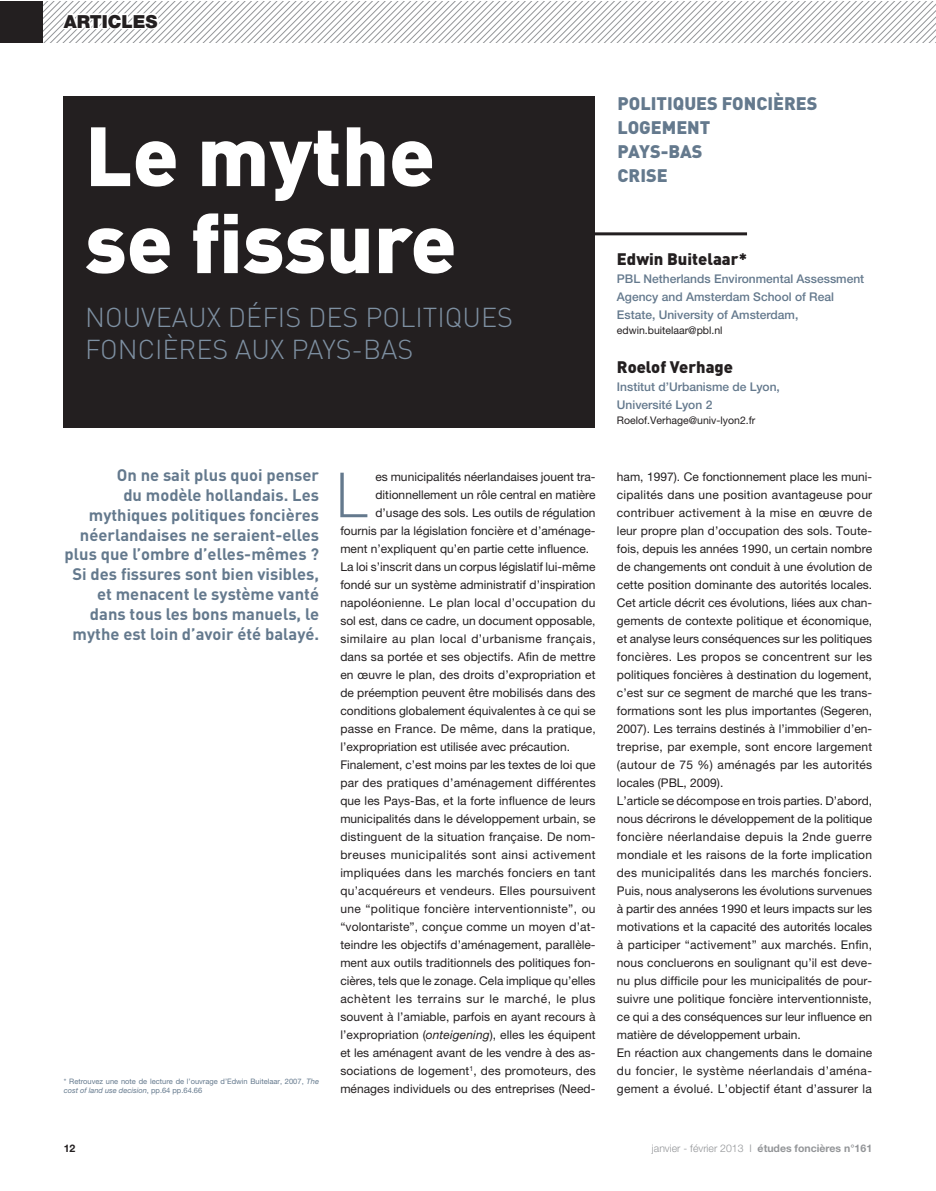
<style>
.page{position:relative;width:936px;height:1191px;background:#fff}
.page>*{position:absolute;margin:0;border:0;box-sizing:border-box;transform-origin:0 0}
.t1{font:900 82.5px/87px "DIN";color:#fff}
.t2{font:300 62.55px "DIN";color:#64798d}
.t3{font:300 27px/32.4px "DIN";color:#7e90a2}
.t4{font:900 18px/24px "DIN";color:#64798d}
.t5{font:900 18px "Helvetica Neue LT Pro";color:#231f20}
.t6{font:700 16.5px/19.8px "DIN";color:#64798d;text-align:right}
.t7{font:900 16.5px "DIN";color:#231f20}
.t8{font:12px/18px "Helvetica Neue LT Pro";letter-spacing:.005em;color:#231f20}
.t9{font:500 12px/18px "Helvetica Neue LT Pro";color:#64798d}
.t10{font:12px "Helvetica Neue LT Pro";letter-spacing:.035em;color:#231f20}
.t11{font:12px "Helvetica Neue LT Pro";letter-spacing:.025em;color:#231f20}
.t12{font:12px "Helvetica Neue LT Pro";letter-spacing:.04em;color:#231f20}
.t13{font:10.5px "Helvetica Neue LT Pro";color:#231f20}
.t14{font:300 10.5px "Helvetica Neue LT Pro";color:#939598}
.t15{font:700 10.5px "Helvetica Neue LT Pro";color:#231f20}
.t16{font:7.5px/9px "Helvetica Neue LT Pro";color:#64798d}
.s1{font-style:italic}
.s2{font-weight:700}
</style>
<div class="page">
<svg style="left:43px;top:1px;width:891px;height:107px"></svg>
<div style="left:0;top:1px;width:43px;height:42px;background:#231f20"></div>
<div style="left:64px;top:96px;width:531px;height:331px;background:#231f20"></div>
<hr style="left:583px;top:232px;width:164px;height:3px;background:#231f20">
<h3 class="t5" style="left:64px;top:11px;width:95px">ARTICLES</h3>
<h1 class="t1" style="left:85px;top:108px;width:373px">Le mythe se fissure</h1>
<h3 class="t3" style="left:85px;top:301px;width:429px">NOUVEAUX DÉFIS DES POLITIQUES<br>FONCIÈRES AUX PAYS-BAS</h3>
<p class="t6" style="left:65px;top:464px;width:256px">On ne sait plus quoi penser<br>du modèle hollandais. Les mythiques politiques foncières néerlandaises ne seraient-elles plus que l’ombre d’elles-mêmes ?<br>Si des fissures sont bien visibles, et menacent le système vanté dans tous les bons manuels, le mythe est loin d’avoir été balayé.</p>
<h2 class="t2" style="left:333px;top:456px;width:37px">L</h2>
<p class="t8" style="left:375px;top:468px;width:221px">es municipalités néerlandaises jouent tra-</p>
<p class="t8" style="left:375px;top:486px;width:221px">ditionnellement un rôle central en matière</p>
<p class="t8" style="left:375px;top:504px;width:221px">d’usage des sols. Les outils de régulation</p>
<p class="t8" style="left:340px;top:522px;width:257px">fournis par la législation foncière et d’aménage-</p>
<p class="t8" style="left:340px;top:540px;width:250px">ment n’expliquent qu’en partie cette influence.</p>
<p class="t8" style="left:340px;top:558px;width:257px">La loi s’inscrit dans un corpus législatif lui-même</p>
<p class="t8" style="left:340px;top:576px;width:257px">fondé sur un système administratif d’inspiration</p>
<p class="t8" style="left:340px;top:594px;width:256px">napoléonienne. Le plan local d’occupation du</p>
<p class="t8" style="left:340px;top:612px;width:257px">sol est, dans ce cadre, un document opposable,</p>
<p class="t10" style="left:340px;top:632px;width:257px">similaire au plan local d’urbanisme français,</p>
<p class="t8" style="left:340px;top:648px;width:257px">dans sa portée et ses objectifs. Afin de mettre</p>
<p class="t8" style="left:340px;top:666px;width:257px">en œuvre le plan, des droits d’expropriation et</p>
<p class="t8" style="left:340px;top:684px;width:257px">de préemption peuvent être mobilisés dans des</p>
<p class="t8" style="left:340px;top:702px;width:257px">conditions globalement équivalentes à ce qui se</p>
<p class="t8" style="left:340px;top:720px;width:257px">passe en France. De même, dans la pratique,</p>
<p class="t8" style="left:340px;top:738px;width:231px">l’expropriation est utilisée avec précaution.</p>
<p class="t8" style="left:340px;top:756px;width:257px">Finalement, c’est moins par les textes de loi que</p>
<p class="t8" style="left:340px;top:774px;width:257px">par des pratiques d’aménagement différentes</p>
<p class="t8" style="left:340px;top:792px;width:257px">que les Pays-Bas, et la forte influence de leurs</p>
<p class="t8" style="left:340px;top:810px;width:257px">municipalités dans le développement urbain, se</p>
<p class="t8" style="left:340px;top:828px;width:257px">distinguent de la situation française. De nom-</p>
<p class="t10" style="left:340px;top:848px;width:257px">breuses municipalités sont ainsi activement</p>
<p class="t8" style="left:340px;top:864px;width:257px">impliquées dans les marchés fonciers en tant</p>
<p class="t8" style="left:340px;top:882px;width:257px">qu’acquéreurs et vendeurs. Elles poursuivent</p>
<p class="t11" style="left:340px;top:902px;width:257px">une “politique foncière interventionniste”, ou</p>
<p class="t8" style="left:340px;top:918px;width:257px">“volontariste”, conçue comme un moyen d’at-</p>
<p class="t8" style="left:340px;top:936px;width:257px">teindre les objectifs d’aménagement, parallèle-</p>
<p class="t8" style="left:340px;top:954px;width:257px">ment aux outils traditionnels des politiques fon-</p>
<p class="t8" style="left:340px;top:972px;width:257px">cières, tels que le zonage. Cela implique qu’elles</p>
<p class="t12" style="left:340px;top:992px;width:256px">achètent les terrains sur le marché, le plus</p>
<p class="t8" style="left:340px;top:1008px;width:257px">souvent à l’amiable, parfois en ayant recours à</p>
<p class="t8" style="left:340px;top:1026px;width:257px">l’expropriation (<span class="s1">onteigening</span>), elles les équipent</p>
<p class="t8" style="left:340px;top:1044px;width:257px">et les aménagent avant de les vendre à des as-</p>
<p class="t8" style="left:340px;top:1062px;width:257px">sociations de logement<sup>1</sup>, des promoteurs, des</p>
<p class="t8" style="left:340px;top:1080px;width:257px">ménages individuels ou des entreprises (Need-</p>
<p class="t16" style="left:64px;top:1076px;width:257px">* Retrouvez une note de lecture de l’ouvrage d’Edwin Buitelaar, 2007, <span class="s1">The cost of land use decision</span>, pp.64 pp.64.66</p>
<h3 class="t4" style="left:617px;top:91px;width:201px">POLITIQUES FONCIÈRES<br>LOGEMENT<br>PAYS-BAS<br>CRISE</h3>
<h3 class="t7" style="left:617px;top:248px;width:132px">Edwin Buitelaar*</h3>
<p class="t9" style="left:617px;top:270px;width:249px">PBL Netherlands Environmental Assessment<br>Agency and Amsterdam School of Real<br>Estate, University of Amsterdam,</p>
<p class="t13" style="left:617px;top:324px;width:107px">edwin.buitelaar@pbl.nl</p>
<h3 class="t7" style="left:617px;top:356px;width:118px">Roelof Verhage</h3>
<p class="t9" style="left:617px;top:378px;width:164px">Institut d’Urbanisme de Lyon,<br>Université Lyon 2</p>
<p class="t13" style="left:617px;top:414px;width:140px">Roelof.Verhage@univ-lyon2.fr</p>
<p class="t8" style="left:617px;top:468px;width:257px">ham, 1997). Ce fonctionnement place les muni&shy;cipalités dans une position avantageuse pour contribuer activement à la mise en œuvre de leur propre plan d’occupation des sols. Toute&shy;fois, depuis les années 1990, un certain nombre de changements ont conduit à une évolution de cette position dominante des autorités locales.<br>Cet article décrit ces évolutions, liées aux chan&shy;gements de contexte politique et économique, et analyse leurs conséquences sur les politiques foncières. Les propos se concentrent sur les politiques foncières à destination du logement, c’est sur ce segment de marché que les trans&shy;formations sont les plus importantes (Segeren, 2007). Les terrains destinés à l’immobilier d’en&shy;treprise, par exemple, sont encore largement (autour de 75 %) aménagés par les autorités locales (PBL, 2009).<br>L’article se décompose en trois parties. D’abord, nous décrirons le développement de la politique foncière néerlandaise depuis la 2nde guerre mondiale et les raisons de la forte implication des municipalités dans les marchés fonciers.<br>Puis, nous analyserons les évolutions survenues à partir des années 1990 et leurs impacts sur les motivations et la capacité des autorités locales à participer “activement” aux marchés. Enfin, nous concluerons en soulignant qu’il est deve&shy;nu plus difficile pour les municipalités de pour&shy;suivre une politique foncière interventionniste, ce qui a des conséquences sur leur influence en matière de développement urbain.<br>En réaction aux changements dans le domaine du foncier, le système néerlandais d’aména&shy;gement a évolué. L’objectif étant d’assurer la</p>
<p class="t15" style="left:64px;top:1142px;width:13px">12</p>
<p class="t14" style="left:652px;top:1142px;width:222px">janvier - février 2013 I <span class="s2">études foncières n°161</span></p>
</div>
